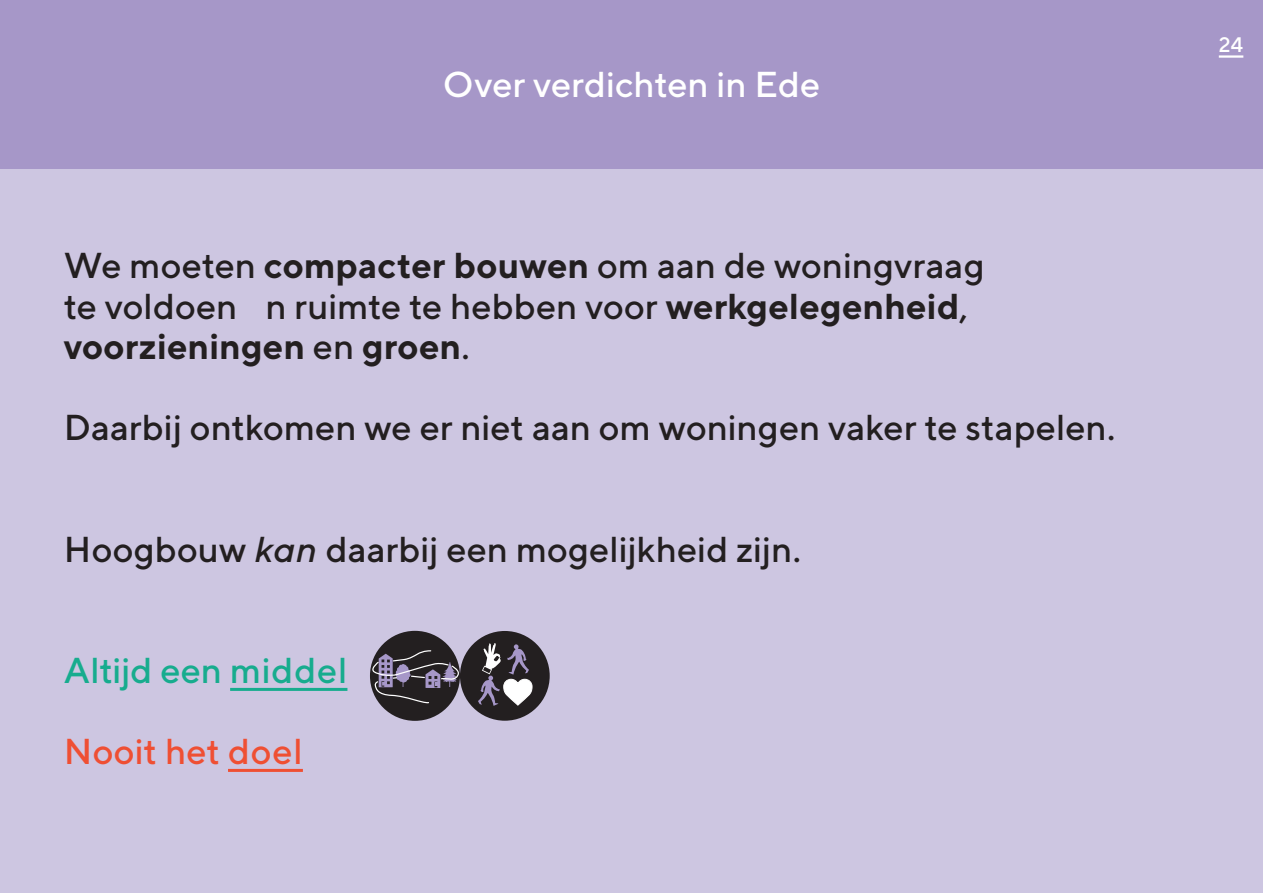
<style>
.page{position:relative;width:1263px;height:893px;background:#fff}
.page>*{position:absolute;margin:0;border:0;box-sizing:border-box;transform-origin:0 0}
.t1{font:500 36px/40.5px "TT Norms";color:#231f20}
.t2{font:500 36px "TT Norms";color:#fff}
.t3{font:500 36px "TT Norms";letter-spacing:.01em;color:#17ac8e}
.t4{font:500 36px "TT Norms";letter-spacing:.005em;color:#ef4f33}
.t5{font:500 21px "TT Norms";color:#fff}
.s1{font-weight:700}
.s2{font-style:italic}
</style>
<div class="page">
<div style="left:0;top:0;width:1263px;height:170px;background:#a697c8"></div>
<div style="left:0;top:170px;width:1263px;height:723px;background:#cdc6e1"></div>
<hr style="left:230px;top:688px;width:117px;height:3px;background:#17ac8e">
<hr style="left:228px;top:769px;width:75px;height:3px;background:#ef4f33">
<hr style="left:1219px;top:55px;width:24px;height:3px;background:#fff">
<div style="left:460px;top:631px;width:90px;height:90px;background:#231f20;border-radius:50%"></div>
<svg style="left:478px;top:643px;width:55px;height:63px"></svg>
<div style="left:370px;top:631px;width:90px;height:90px;background:#231f20;border-radius:50%"></div>
<svg style="left:370px;top:650px;width:89px;height:54px"></svg>
<p class="t2" style="left:443px;top:62px;width:379px">Over verdichten in Ede</p>
<p class="t1" style="left:64px;top:245px;width:922px">We moeten <span class="s1">compacter bouwen</span> om aan de woningvraag te voldoen È n ruimte te hebben voor <span class="s1">werkgelegenheid</span>, <span class="s1">voorzieningen</span> en <span class="s1">groen</span>.</p>
<p class="t1" style="left:64px;top:407px;width:1053px">Daarbij ontkomen we er niet aan om woningen vaker te stapelen.</p>
<p class="t1" style="left:64px;top:528px;width:739px">Hoogbouw <span class="s2">kan</span> daarbij een mogelijkheid zijn.</p>
<p class="t3" style="left:64px;top:648px;width:285px">Altijd een middel</p>
<p class="t4" style="left:64px;top:729px;width:241px">Nooit het doel</p>
<p class="t5" style="left:1219px;top:32px;width:26px">24</p>
</div>
